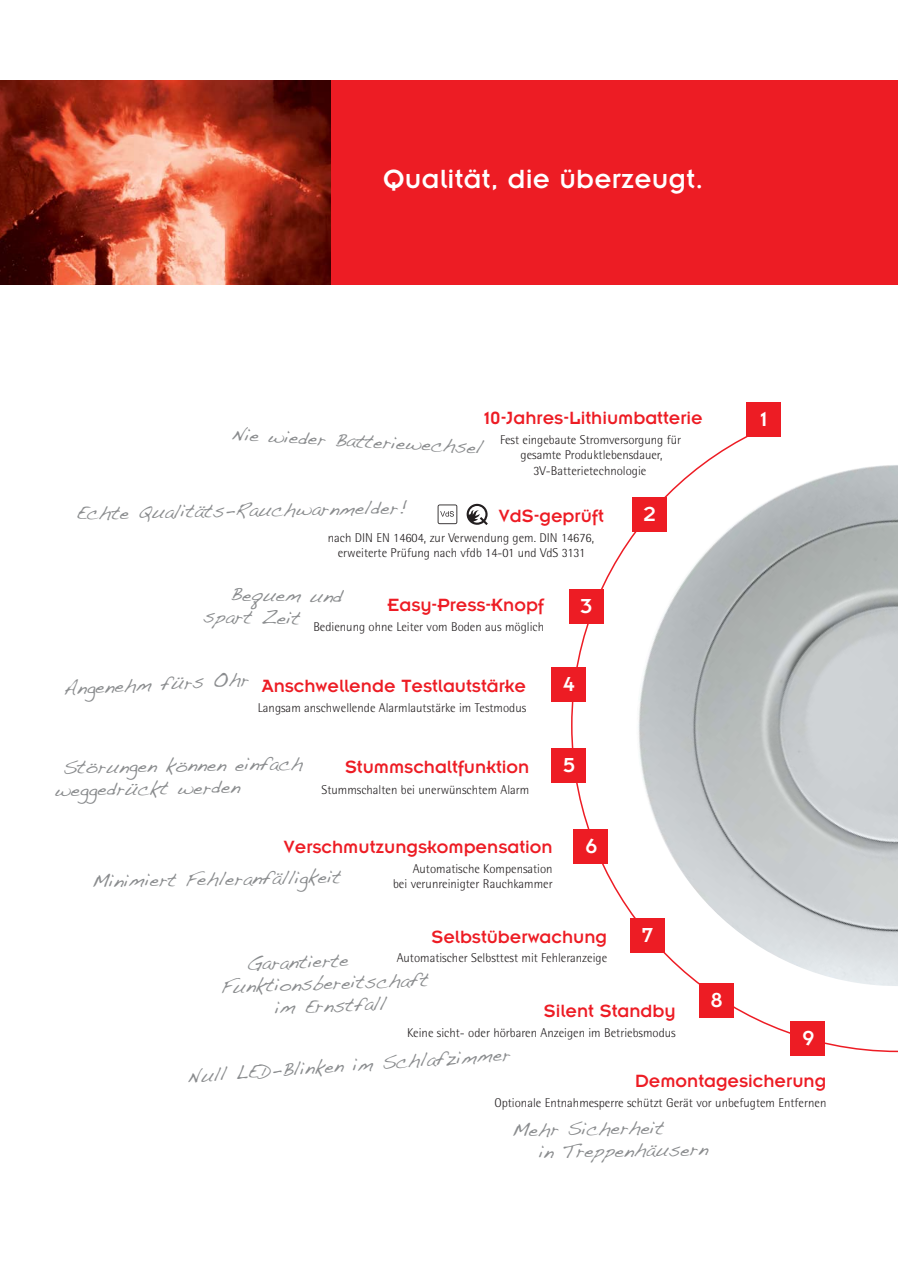
<style>
.page{position:relative;width:898px;height:1263px;background:#fff}
.page>*{position:absolute;margin:0;border:0;box-sizing:border-box;transform-origin:0 0}
.t1{font:28.95px "Insignia LT Std";letter-spacing:.01em;color:#fff}
.t2{font:22.35px "Insignia LT Std";color:#fff}
.t3{font:19.5px "Insignia LT Std";color:#ed1c24}
.t4{font:19.05px/22.4px "Handwriting Dakota";color:#8a8c8e}
.t5{font:300 12.75px/15.3px "Rotis Semi Sans";color:#231f20;text-align:center}
</style>
<div class="page">
<svg style="left:571px;top:436px;width:326px;height:616px"></svg>
<div style="left:772px;top:293px;width:125px;height:471px;background:#fff"></div>
<div style="left:0;top:81px;width:897px;height:204px;background:#ed1c24"></div>
<div style="left:746px;top:402px;width:34px;height:35px;background:#ed1c24"></div>
<div style="left:632px;top:497px;width:34px;height:35px;background:#ed1c24"></div>
<div style="left:568px;top:589px;width:35px;height:34px;background:#ed1c24"></div>
<div style="left:551px;top:667px;width:34px;height:34px;background:#ed1c24"></div>
<div style="left:551px;top:748px;width:34px;height:35px;background:#ed1c24"></div>
<div style="left:573px;top:829px;width:35px;height:35px;background:#ed1c24"></div>
<div style="left:629px;top:918px;width:35px;height:35px;background:#ed1c24"></div>
<div style="left:698px;top:983px;width:35px;height:34px;background:#ed1c24"></div>
<div style="left:790px;top:1021px;width:34px;height:35px;background:#ed1c24"></div>
<img style="left:636px;top:464px;width:261px;height:522px">
<img style="left:0;top:81px;width:330px;height:204px">
<svg style="left:437px;top:504px;width:20px;height:20px"></svg>
<svg style="left:466px;top:504px;width:21px;height:21px"></svg>
<h1 class="t1" style="left:383px;top:170px;width:321px">Qualität, die überzeugt.</h1>
<h3 class="t3" style="left:484px;top:412px;width:220px">10-Jahres-Lithiumbatterie</h3>
<p class="t5" style="left:500px;top:433px;width:182px">Fest eingebaute Stromversorgung für gesamte Produktlebensdauer,<br>3V-Batterietechnologie</p>
<h3 class="t4" style="left:231px;top:427px;width:253px;rotate:3deg">Nie wieder Batteriewechsel</h3>
<h3 class="t4" style="left:76px;top:506px;width:333px;rotate:-1deg">Echte Qualitäts-Rauchwarnmelder!</h3>
<h3 class="t3" style="left:498px;top:510px;width:106px">VdS-geprüft</h3>
<p class="t5" style="left:328px;top:531px;width:268px">nach DIN EN 14604, zur Verwendung gem. DIN 14676, erweiterte Prüfung nach vfdb 14-01 und VdS 3131</p>
<h3 class="t4" style="left:204px;top:586px;width:140px;text-indent:27px;rotate:1deg">Bequem und spart Zeit</h3>
<h3 class="t3" style="left:387px;top:599px;width:158px">Easy-Press-Knopf</h3>
<p class="t5" style="left:313px;top:620px;width:232px">Bedienung ohne Leiter vom Boden aus möglich</p>
<h2 class="t2" style="left:580px;top:599px;width:13px">3</h2>
<h3 class="t4" style="left:63px;top:682px;width:188px;rotate:-3deg">Angenehm fürs Ohr</h3>
<h3 class="t3" style="left:262px;top:679px;width:266px">Anschwellende Testlautstärke</h3>
<p class="t5" style="left:258px;top:701px;width:270px">Langsam anschwellende Alarmlautstärke im Testmodus</p>
<h2 class="t2" style="left:563px;top:676px;width:13px">4</h2>
<h3 class="t4" style="left:54px;top:760px;width:250px;text-indent:9px;rotate:-1deg">Störungen können einfach weggedrückt werden</h3>
<h3 class="t3" style="left:345px;top:761px;width:186px">Stummschaltfunktion</h3>
<p class="t5" style="left:321px;top:783px;width:209px">Stummschalten bei unerwünschtem Alarm</p>
<h2 class="t2" style="left:563px;top:758px;width:13px">5</h2>
<h3 class="t3" style="left:284px;top:841px;width:270px">Verschmutzungskompensation</h3>
<p class="t5" style="left:393px;top:862px;width:161px;text-align:right">Automatische Kompensation<br>bei verunreinigter Rauchkammer</p>
<h3 class="t4" style="left:92px;top:874px;width:251px;rotate:-1deg">Minimiert Fehleranfälligkeit</h3>
<h2 class="t2" style="left:585px;top:839px;width:13px">6</h2>
<h2 class="t2" style="left:643px;top:507px;width:14px">2</h2>
<h2 class="t2" style="left:760px;top:412px;width:9px">1</h2>
<h2 class="t2" style="left:641px;top:928px;width:13px">7</h2>
<h3 class="t3" style="left:431px;top:930px;width:177px">Selbstüberwachung</h3>
<p class="t5" style="left:396px;top:952px;width:212px">Automatischer Selbsttest mit Fehleranzeige</p>
<h3 class="t4" style="left:246px;top:956px;width:104px;rotate:-2deg">Garantierte</h3>
<h3 class="t4" style="left:220px;top:980px;width:209px;rotate:-2deg">Funktionsbereitschaft</h3>
<h3 class="t4" style="left:274px;top:1000px;width:113px;rotate:-2deg">im Ernstfall</h3>
<h3 class="t4" style="left:186px;top:1069px;width:325px;rotate:-4deg">Null LED-Blinken im Schlafzimmer</h3>
<h2 class="t2" style="left:710px;top:993px;width:14px">8</h2>
<h3 class="t3" style="left:543px;top:1005px;width:133px">Silent Standby</h3>
<p class="t5" style="left:407px;top:1026px;width:270px">Keine sicht- oder hörbaren Anzeigen im Betriebsmodus</p>
<h2 class="t2" style="left:802px;top:1031px;width:13px">9</h2>
<h3 class="t3" style="left:634px;top:1075px;width:193px">Demontagesicherung</h3>
<p class="t5" style="left:494px;top:1096px;width:333px">Optionale Entnahmesperre schützt Gerät vor unbefugtem Entfernen</p>
<h3 class="t4" style="left:538px;top:1122px;width:171px;text-indent:-27px;rotate:-1deg">Mehr Sicherheit<br>in Treppenhäusern</h3>
</div>
